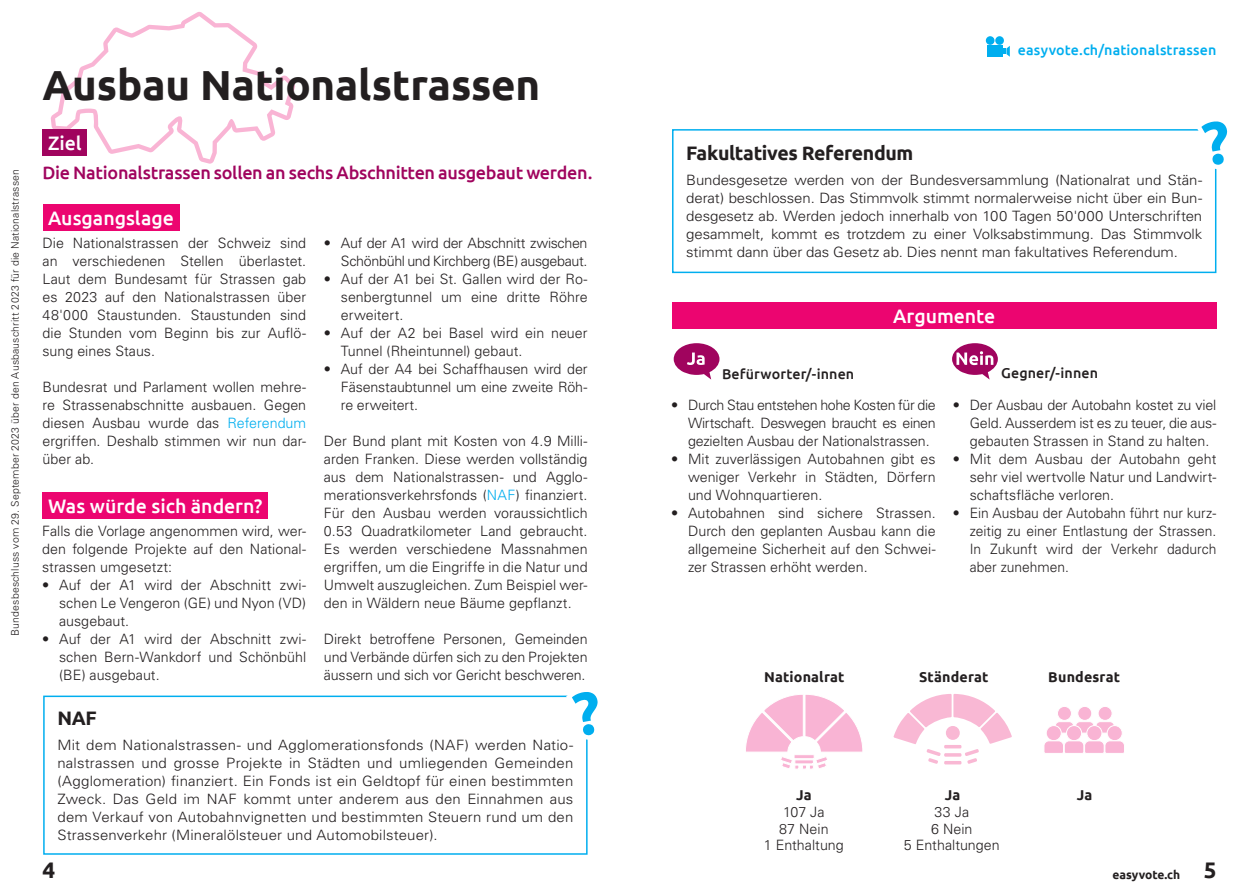
<style>
.page{position:relative;width:1259px;height:893px;background:#fff}
.page>*{position:absolute;margin:0;border:0;box-sizing:border-box;transform-origin:0 0}
.Kurztitel{font:700 42px "Ubuntu";letter-spacing:-.005em;color:#231f20}
.t1{font:700 22.5px "Ubuntu";color:#231f20}
.Untertitel{font:500 19.5px "Ubuntu";letter-spacing:-.005em;color:#fff}
.Titel_Infobox{font:700 19.5px "Ubuntu";letter-spacing:-.02em;color:#231f20}
.Ziel{font:500 18px "Ubuntu";letter-spacing:-.015em;color:#a0045e}
.Infobox_Text{font:300 14.25px/18px "Univers LT Std";color:#231f20;text-align:justify}
.Fliesstext{font:300 14.25px/18px "Univers LT Std";color:#231f20;text-align:justify}
.Infobox_Text-2{font:300 14.25px/18px "Univers LT Std";color:#231f20;text-align:justify;scale:1.05 1}
.Infobox_Text-3{font:300 14.25px/18px "Univers LT Std";letter-spacing:-.02em;color:#231f20;text-align:right}
.Regierungsmeinung_Ja_Nein{font:300 14.25px "Univers LT Std";color:#231f20}
.Regierung_GegnerInnen_Befürworterinnen{font:500 14.25px "Ubuntu";letter-spacing:.01em;color:#231f20}
.Regierung_GegnerInnen_Befürworterinnen-2{font:700 14.25px "Ubuntu";letter-spacing:.01em;color:#231f20}
.Links{font:500 14.25px "Ubuntu";letter-spacing:.01em;color:#00aeef}
.dafür_dagegen{font:700 14.25px "Ubuntu";color:#231f20}
.t2{font:700 12px "Ubuntu";color:#231f20}
.Offizieller_Titel{font:300 10.5px "Univers LT Std";letter-spacing:.015em;color:#231f20}
.s1{color:#00aeef}
.s2{font-size:22.5px}
</style>
<div class="page">
<svg style="left:51px;top:12px;width:244px;height:152px"></svg>
<div style="left:43px;top:492px;width:225px;height:26px;background:#ec0570"></div>
<div style="left:43px;top:204px;width:136px;height:26px;background:#ec0570"></div>
<div style="left:672px;top:302px;width:544px;height:26px;background:#ec0570"></div>
<div style="left:987px;top:45px;width:15px;height:12px;background:#00aeef"></div>
<svg style="left:1003px;top:46px;width:6px;height:10px"></svg>
<div style="left:995px;top:36px;width:9px;height:9px;background:#00aeef;border-radius:50%"></div>
<div style="left:986px;top:36px;width:8px;height:9px;background:#00aeef;border-radius:50%"></div>
<div style="left:43px;top:130px;width:44px;height:26px;background:#a0045e"></div>
<div style="left:672px;top:129px;width:544px;height:144px;border:2px solid #00aeef"></div>
<div style="left:43px;top:696px;width:544px;height:159px;border:2px solid #00aeef"></div>
<svg style="left:746px;top:694px;width:117px;height:75px"></svg>
<svg style="left:893px;top:694px;width:118px;height:71px"></svg>
<div style="left:1057px;top:706px;width:14px;height:14px;background:#f9b4d4;border-radius:50%"></div>
<div style="left:1057px;top:706px;width:14px;height:15px;border:1px solid #fff;border-radius:50%"></div>
<div style="left:1077px;top:706px;width:14px;height:14px;background:#f9b4d4;border-radius:50%"></div>
<div style="left:1077px;top:706px;width:15px;height:15px;border:1px solid #fff;border-radius:50%"></div>
<div style="left:1098px;top:706px;width:14px;height:14px;background:#f9b4d4;border-radius:50%"></div>
<div style="left:1098px;top:706px;width:14px;height:15px;border:1px solid #fff;border-radius:50%"></div>
<svg style="left:1056px;top:722px;width:58px;height:11px"></svg>
<div style="left:1046px;top:726px;width:15px;height:15px;background:#f9b4d4;border-radius:50%"></div>
<div style="left:1046px;top:725px;width:15px;height:16px;border:1px solid #fff;border-radius:50%"></div>
<svg style="left:1066px;top:725px;width:16px;height:16px"></svg>
<svg style="left:1086px;top:725px;width:16px;height:16px"></svg>
<div style="left:1107px;top:726px;width:15px;height:15px;background:#f9b4d4;border-radius:50%"></div>
<div style="left:1107px;top:725px;width:15px;height:16px;border:1px solid #fff;border-radius:50%"></div>
<svg style="left:1044px;top:740px;width:80px;height:13px"></svg>
<svg style="left:952px;top:343px;width:46px;height:37px"></svg>
<svg style="left:673px;top:343px;width:46px;height:37px"></svg>
<svg style="left:1200px;top:129px;width:17px;height:37px"></svg>
<svg style="left:571px;top:695px;width:17px;height:42px"></svg>
<p class="Offizieller_Titel" style="left:9px;top:636px;width:468px;rotate:-90deg">Bundesbeschluss vom 29. September 2023 über den Ausbauschritt 2023 für die Nationalstrassen</p>
<p class="Kurztitel" style="left:43px;top:59px;width:499px">Ausbau Nationalstrassen</p>
<p class="Untertitel" style="left:48px;top:131px;width:35px">Ziel</p>
<p class="Ziel" style="left:43px;top:161px;width:551px">Die Nationalstrassen sollen an sechs Abschnitten ausgebaut werden.</p>
<p class="Untertitel" style="left:48px;top:205px;width:127px">Ausgangslage</p>
<p class="Fliesstext" style="left:43px;top:234px;width:265px">Die Nationalstrassen der Schweiz sind an verschiedenen Stellen überlastet.<br>Laut dem Bundesamt für Strassen gab es 2023 auf den Nationalstrassen über 48'000 Staustunden. Staustunden sind die Stunden vom Beginn bis zur Auflö&shy;sung eines Staus.</p>
<p class="Fliesstext" style="left:43px;top:378px;width:265px">Bundesrat und Parlament wollen mehre&shy;re Strassenabschnitte ausbauen. Gegen diesen Ausbau wurde das <span class="s1">Referendum </span>ergriffen. Deshalb stimmen wir nun dar&shy;über ab.</p>
<p class="Untertitel" style="left:48px;top:494px;width:216px">Was würde sich ändern?</p>
<p class="Fliesstext" style="left:42px;top:522px;width:266px">Falls die Vorlage angenommen wird, wer&shy;den folgende Projekte auf den National&shy;strassen umgesetzt:</p>
<p class="Infobox_Text" style="left:59px;top:576px;width:249px;text-indent:-17px">• Auf der A1 wird der Abschnitt zwi&shy;schen Le Vengeron (GE) und Nyon (VD) ausgebaut.</p>
<p class="Infobox_Text" style="left:59px;top:630px;width:249px;text-indent:-17px">• Auf der A1 wird der Abschnitt zwi&shy;schen Bern-Wankdorf und Schönbühl (BE) ausgebaut.</p>
<p class="Infobox_Text-3" style="left:324px;top:234px;width:265px">• Auf der A1 wird der Abschnitt zwischen<br>Schönbühl und Kirchberg (BE) ausgebaut.</p>
<p class="Infobox_Text" style="left:341px;top:270px;width:248px;text-indent:-17px">• Auf der A1 bei St. Gallen wird der Ro&shy;senbergtunnel um eine dritte Röhre erweitert.</p>
<p class="Infobox_Text" style="left:341px;top:324px;width:248px;text-indent:-17px">• Auf der A2 bei Basel wird ein neuer<br>Tunnel (Rheintunnel) gebaut.</p>
<p class="Infobox_Text" style="left:341px;top:360px;width:248px;text-indent:-17px">• Auf der A4 bei Schaffhausen wird der Fäsenstaubtunnel um eine zweite Röh&shy;re erweitert.</p>
<p class="Fliesstext" style="left:324px;top:432px;width:265px">Der Bund plant mit Kosten von 4.9 Milli&shy;arden Franken. Diese werden vollständig aus dem Nationalstrassen- und Agglo&shy;merationsverkehrsfonds (<span class="s1">NAF</span>) finanziert.<br>Für den Ausbau werden voraussichtlich 0.53 Quadratkilometer Land gebraucht.<br>Es werden verschiedene Massnahmen ergriffen, um die Eingriffe in die Natur und Umwelt auszugleichen. Zum Beispiel wer&shy;den in Wäldern neue Bäume gepflanzt.</p>
<p class="Fliesstext" style="left:324px;top:630px;width:265px">Direkt betroffene Personen, Gemeinden und Verbände dürfen sich zu den Projekten äussern und sich vor Gericht beschweren.</p>
<p class="Titel_Infobox" style="left:57px;top:706px;width:41px">NAF</p>
<p class="Infobox_Text-2" style="left:57px;top:736px;width:493px">Mit dem Nationalstrassen- und Agglomerationsfonds (NAF) werden Natio&shy;nalstrassen und grosse Projekte in Städten und umliegenden Gemeinden (Agglomeration) finanziert. Ein Fonds ist ein Geldtopf für einen bestimmten Zweck. Das Geld im NAF kommt unter anderem aus den Einnahmen aus dem Verkauf von Autobahnvignetten und bestimmten Steuern rund um den Strassenverkehr (Mineralölsteuer und Automobilsteuer).</p>
<p class="Links" style="left:1017px;top:41px;width:200px">easyvote.ch/nationalstrassen</p>
<p class="Titel_Infobox" style="left:686px;top:141px;width:229px">Fakultatives Referendum</p>
<p class="Infobox_Text-2" style="left:686px;top:171px;width:493px">Bundesgesetze werden von der Bundesversammlung (Nationalrat und Stän&shy;derat) beschlossen. Das Stimmvolk stimmt normalerweise nicht über ein Bun&shy;desgesetz ab. Werden jedoch innerhalb von 100 Tagen 50'000 Unterschriften gesammelt, kommt es trotzdem zu einer Volksabstimmung. Das Stimmvolk stimmt dann über das Gesetz ab. Dies nennt man fakultatives Referendum.</p>
<p class="Untertitel" style="left:893px;top:304px;width:104px">Argumente</p>
<p class="Regierung_GegnerInnen_Befürworterinnen" style="left:722px;top:365px;width:134px">Befürworter/-innen</p>
<p class="Regierung_GegnerInnen_Befürworterinnen" style="left:1001px;top:364px;width:99px">Gegner/-innen</p>
<p class="Infobox_Text" style="left:688px;top:396px;width:249px;text-indent:-17px">• Durch Stau entstehen hohe Kosten für die Wirtschaft. Deswegen braucht es einen gezielten Ausbau der Nationalstrassen.</p>
<p class="Infobox_Text" style="left:688px;top:450px;width:249px;text-indent:-17px">• Mit zuverlässigen Autobahnen gibt es weniger Verkehr in Städten, Dörfern und Wohnquartieren.</p>
<p class="Infobox_Text" style="left:688px;top:504px;width:249px;text-indent:-17px">• Autobahnen sind sichere Strassen.<br>Durch den geplanten Ausbau kann die allgemeine Sicherheit auf den Schwei&shy;zer Strassen erhöht werden.</p>
<p class="Infobox_Text" style="left:969px;top:396px;width:248px;text-indent:-17px">• Der Ausbau der Autobahn kostet zu viel Geld. Ausserdem ist es zu teuer, die aus&shy;gebauten Strassen in Stand zu halten.</p>
<p class="Infobox_Text" style="left:969px;top:450px;width:248px;text-indent:-17px">• Mit dem Ausbau der Autobahn geht sehr viel wertvolle Natur und Landwirt&shy;schaftsfläche verloren.</p>
<p class="Infobox_Text" style="left:969px;top:504px;width:248px;text-indent:-17px">• Ein Ausbau der Autobahn führt nur kurz&shy;zeitig zu einer Entlastung der Strassen.<br>In Zukunft wird der Verkehr dadurch aber zunehmen.</p>
<p class="Regierung_GegnerInnen_Befürworterinnen-2" style="left:764px;top:668px;width:82px">Nationalrat</p>
<p class="Regierung_GegnerInnen_Befürworterinnen-2" style="left:919px;top:668px;width:71px">Ständerat</p>
<p class="Regierung_GegnerInnen_Befürworterinnen-2" style="left:1048px;top:668px;width:73px">Bundesrat</p>
<p class="dafür_dagegen" style="left:796px;top:786px;width:17px">Ja</p>
<p class="dafür_dagegen" style="left:945px;top:786px;width:17px">Ja</p>
<p class="dafür_dagegen" style="left:1076px;top:786px;width:17px">Ja</p>
<p class="Regierungsmeinung_Ja_Nein" style="left:934px;top:804px;width:36px">33 Ja</p>
<p class="Regierungsmeinung_Ja_Nein" style="left:931px;top:820px;width:43px">6 Nein</p>
<p class="Regierungsmeinung_Ja_Nein" style="left:904px;top:837px;width:97px">5 Enthaltungen</p>
<p class="Regierungsmeinung_Ja_Nein" style="left:783px;top:804px;width:43px">107 Ja</p>
<p class="Regierungsmeinung_Ja_Nein" style="left:779px;top:820px;width:51px">87 Nein</p>
<p class="Regierungsmeinung_Ja_Nein" style="left:764px;top:837px;width:81px">1 Enthaltung</p>
<h2 class="t1" style="left:43px;top:857px;width:14px">4</h2>
<p class="t2" style="left:1112px;top:868px;width:105px">easyvote.ch <span class="s2">5</span></p>
</div>
